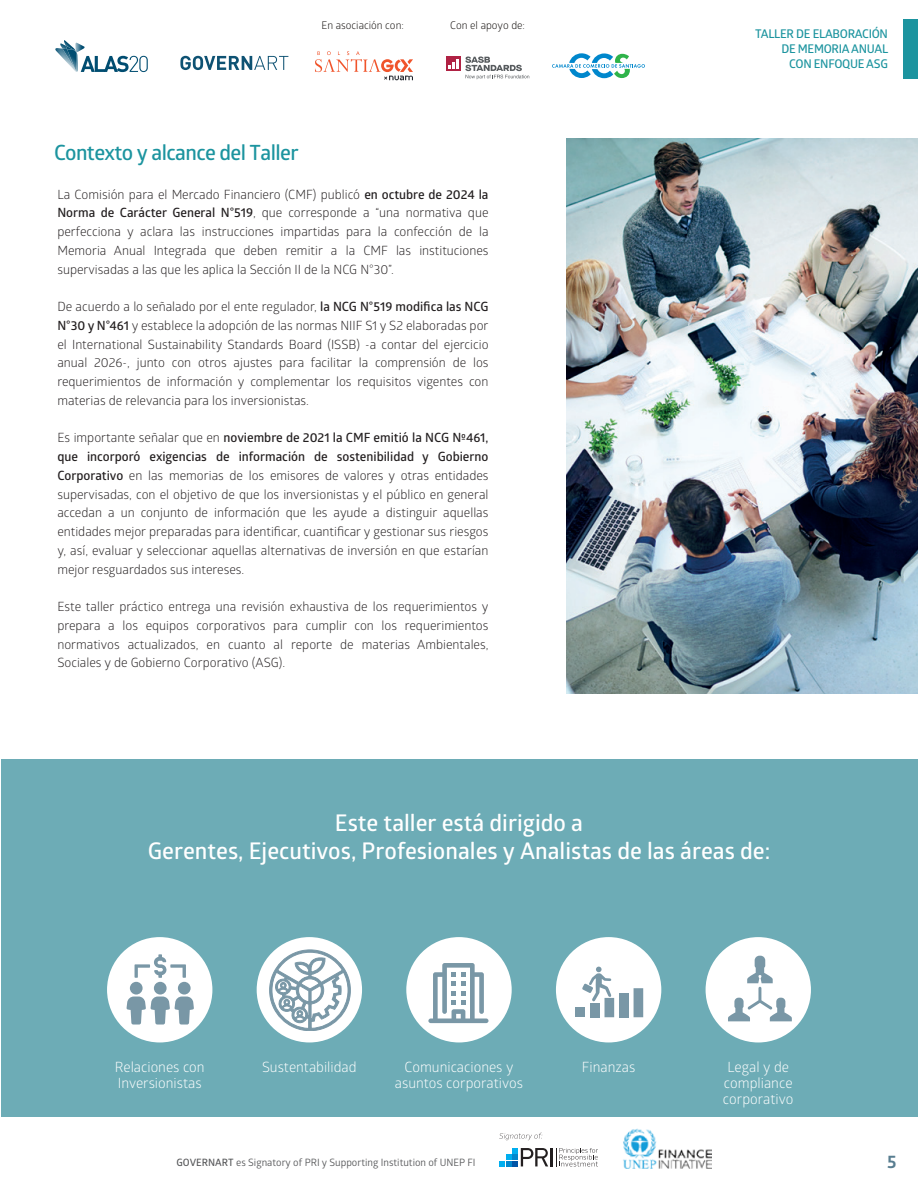
<style>
.page{position:relative;width:918px;height:1188px;background:#fff}
.page>*{position:absolute;margin:0;border:0;box-sizing:border-box;transform-origin:0 0}
.t1{font:600 22.95px/27.6px "Glober";color:#fff;text-align:center}
.t2{font:600 21px "Glober";letter-spacing:-.03em;color:#1c949f}
.t3{font:700 18px "Glober";color:#587d90}
.t4{font:14.1px/16.2px "Glober";color:#fff;text-align:center}
.t5{font:12.75px/18.8px "Glober";color:#231f20;text-align:justify}
.t6{font:600 12px/15px "Glober";letter-spacing:-.025em;color:#1c949f;text-align:right}
.t7{font:10.5px "Glober";color:#0c0806}
.t8{font:10.2px "Glober";color:#57585a}
.s1{font-weight:600}
</style>
<div class="page">
<div style="left:1px;top:759px;width:917px;height:357px;background:#6dacb6"></div>
<svg style="left:499px;top:1148px;width:99px;height:19px"></svg>
<svg style="left:499px;top:1133px;width:43px;height:7px"></svg>
<img style="left:623px;top:1128px;width:88px;height:40px">
<div style="left:903px;top:19px;width:15px;height:60px;background:#1c949f"></div>
<div style="left:107px;top:937px;width:105px;height:105px;background:#fff;border-radius:50%"></div>
<div style="left:257px;top:937px;width:105px;height:105px;background:#fff;border-radius:50%"></div>
<div style="left:406px;top:937px;width:106px;height:105px;background:#fff;border-radius:50%"></div>
<div style="left:556px;top:937px;width:105px;height:105px;background:#fff;border-radius:50%"></div>
<div style="left:706px;top:937px;width:105px;height:105px;background:#fff;border-radius:50%"></div>
<svg style="left:728px;top:956px;width:64px;height:65px"></svg>
<div style="left:575px;top:1008px;width:10px;height:9px;background:#7997a6"></div>
<svg style="left:582px;top:967px;width:32px;height:50px"></svg>
<div style="left:590px;top:1003px;width:10px;height:14px;background:#7997a6"></div>
<div style="left:619px;top:993px;width:10px;height:24px;background:#7997a6"></div>
<svg style="left:634px;top:988px;width:9px;height:29px"></svg>
<svg style="left:428px;top:963px;width:61px;height:60px"></svg>
<svg style="left:269px;top:950px;width:82px;height:81px"></svg>
<svg style="left:130px;top:982px;width:13px;height:13px"></svg>
<svg style="left:154px;top:982px;width:13px;height:13px"></svg>
<svg style="left:127px;top:997px;width:67px;height:28px"></svg>
<svg style="left:178px;top:982px;width:13px;height:13px"></svg>
<svg style="left:135px;top:954px;width:51px;height:24px"></svg>
<img style="left:566px;top:139px;width:352px;height:554px">
<img style="left:55px;top:48px;width:5px;height:7px">
<svg style="left:60px;top:40px;width:88px;height:32px"></svg>
<svg style="left:446px;top:57px;width:15px;height:14px"></svg>
<svg style="left:449px;top:59px;width:9px;height:10px"></svg>
<svg style="left:465px;top:57px;width:64px;height:22px"></svg>
<svg style="left:180px;top:56px;width:108px;height:14px"></svg>
<svg style="left:552px;top:53px;width:93px;height:25px"></svg>
<svg style="left:315px;top:51px;width:98px;height:29px"></svg>
<p class="t7" style="left:322px;top:18px;width:84px">En asociación con:</p>
<p class="t7" style="left:450px;top:18px;width:76px">Con el apoyo de:</p>
<h2 class="t2" style="left:54px;top:138px;width:246px">Contexto y alcance del Taller</h2>
<p class="t5" style="left:57px;top:184px;width:433px">La Comisión para el Mercado Financiero (CMF) publicó <span class="s1">en octubre de 2024 la Norma de Carácter General N°519</span>, que corresponde a “una normativa que perfecciona y aclara las instrucciones impartidas para la confección de la Memoria Anual Integrada que deben remitir a la CMF las instituciones supervisadas a las que les aplica la Sección II de la NCG N°30”.</p>
<p class="t5" style="left:57px;top:297px;width:433px">De acuerdo a lo señalado por el ente regulador, <span class="s1">la NCG N°519 modifica las NCG N°30 y N°461</span> y establece la adopción de las normas NIIF S1 y S2 elaboradas por el International Sustainability Standards Board (ISSB) -a contar del ejercicio anual 2026-, junto con otros ajustes para facilitar la comprensión de los requerimientos de información y complementar los requisitos vigentes con materias de relevancia para los inversionistas.</p>
<p class="t5" style="left:57px;top:428px;width:433px">Es importante señalar que en <span class="s1">noviembre de 2021 la CMF emitió la NCG Nº461, que incorporó exigencias de información de sostenibilidad y Gobierno Corporativo</span> en las memorias de los emisores de valores y otras entidades supervisadas, con el objetivo de que los inversionistas y el público en general accedan a un conjunto de información que les ayude a distinguir aquellas entidades mejor preparadas para identificar, cuantificar y gestionar sus riesgos y, así, evaluar y seleccionar aquellas alternativas de inversión en que estarían mejor resguardados sus intereses.</p>
<p class="t5" style="left:57px;top:597px;width:433px">Este taller práctico entrega una revisión exhaustiva de los requerimientos y prepara a los equipos corporativos para cumplir con los requerimientos normativos actualizados, en cuanto al reporte de materias Ambientales, Sociales y de Gobierno Corporativo (ASG).</p>
<p class="t6" style="left:755px;top:26px;width:135px">TALLER DE ELABORACIÓN<br>DE MEMORIA ANUAL<br>CON ENFOQUE ASG</p>
<h1 class="t1" style="left:148px;top:809px;width:624px">Este taller está dirigido a<br>Gerentes, Ejecutivos, Profesionales y Analistas de las áreas de:</h1>
<p class="t4" style="left:115px;top:1058px;width:91px;text-align:left">Relaciones con<br>Inversionistas</p>
<p class="t4" style="left:262px;top:1058px;width:96px">Sustentabilidad</p>
<p class="t4" style="left:395px;top:1058px;width:130px">Comunicaciones y asuntos corporativos</p>
<p class="t4" style="left:582px;top:1058px;width:55px">Finanzas</p>
<p class="t4" style="left:723px;top:1058px;width:72px">Legal y de compliance corporativo</p>
<p class="t8" style="left:176px;top:1155px;width:301px"><span class="s1">GOVERNART</span> es Signatory of PRI y Supporting Institution of UNEP FI</p>
<h3 class="t3" style="left:887px;top:1149px;width:11px">5</h3>
</div>
